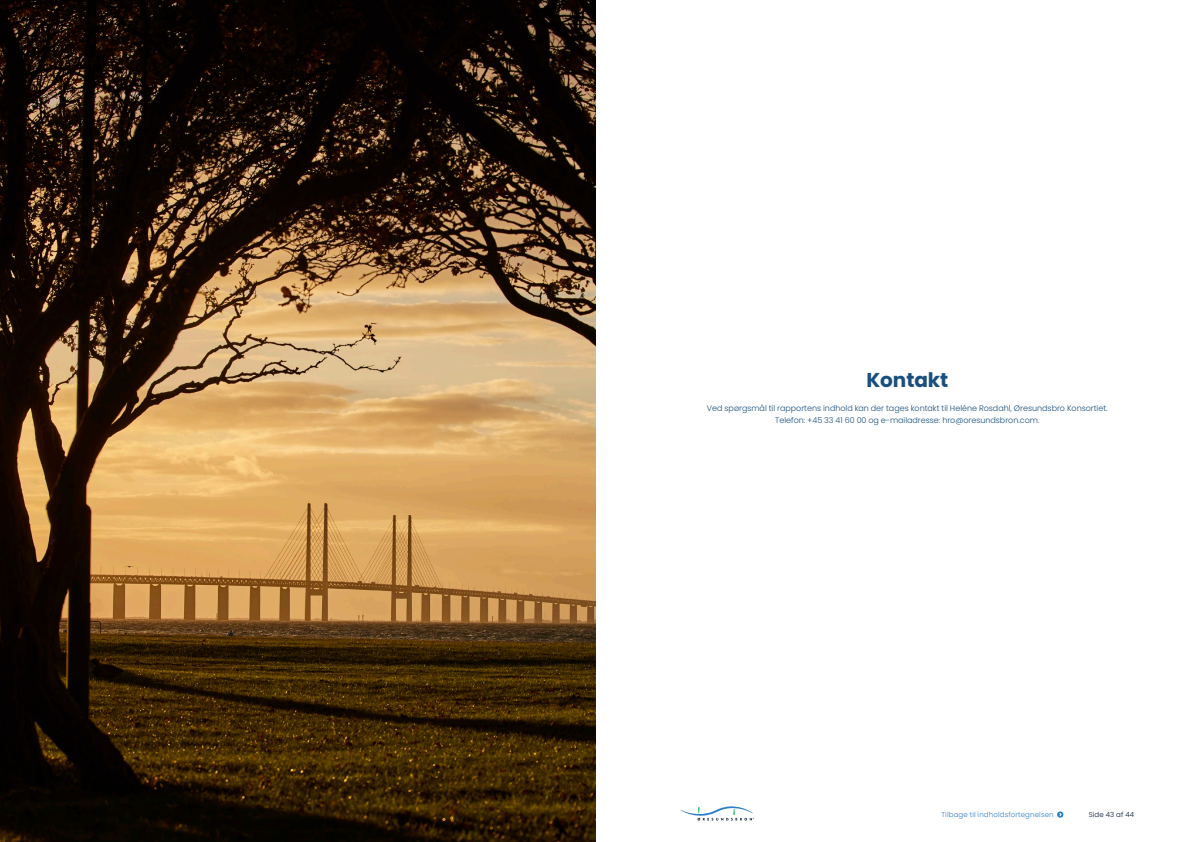
<style>
.page{position:relative;width:1191px;height:842px;background:#fff}
.page>*{position:absolute;margin:0;border:0;box-sizing:border-box;transform-origin:0 0}
.t1{font:700 20px "Poppins";letter-spacing:-.005em;color:#194f7e}
.t2{font:300 8px/12px "Poppins";color:#194f7e;text-align:center}
.t3{font:300 7px "Poppins";letter-spacing:.02em;color:#2a7ec9}
.t4{font:300 7px "Poppins";letter-spacing:.025em;color:#001430}
</style>
<div class="page">
<svg style="left:680px;top:806px;width:74px;height:14px"></svg>
<svg style="left:1057px;top:811px;width:6px;height:7px"></svg>
<img style="left:0;top:0;width:596px;height:842px">
<h1 class="t1" style="left:866px;top:368px;width:83px">Kontakt</h1>
<p class="t2" style="left:707px;top:402px;width:402px">Ved spørgsmål til rapportens indhold kan der tages kontakt til Heléne Rosdahl, Øresundsbro Konsortiet.<br>Telefon: +45 33 41 60 00 og e-mailadresse: hro@oresundsbron.com.</p>
<p class="t3" style="left:941px;top:810px;width:114px">Tilbage til indholdsfortegnelsen</p>
<p class="t4" style="left:1088px;top:810px;width:47px">Side 43 af 44</p>
</div>
